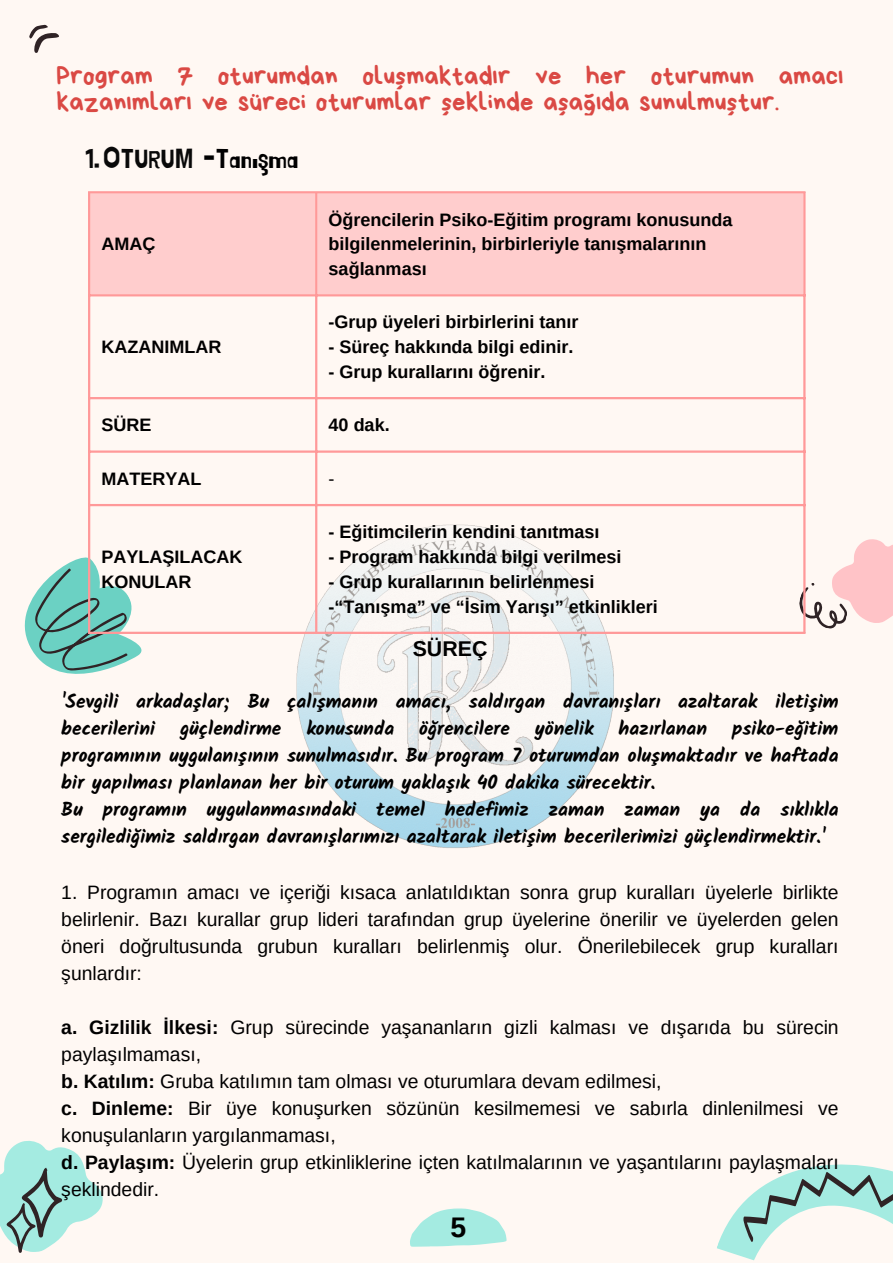
<style>
.page{position:relative;width:893px;height:1263px;background:#fff8f3}
.page>*{position:absolute;margin:0;border:0;box-sizing:border-box;transform-origin:0 0}
.t1{font:700 28.35px "Arimo";color:#000}
.t2{font:27px "Jingleberry";color:#090909}
.t3{font:26.62px/26.5px "Bryndan Write";color:#da4944}
.t4{font:700 21.3px "Arimo";color:#000}
.t5{font:19.35px/27px "Arimo";color:#000;text-align:justify}
.t6{font:700 19.35px/27px "Kalam";color:#000}
.t7{font:700 18px/24.8px "Arimo";color:#000}
.t8{font:18px "Arimo";color:#000}
.s1{color:#000}
.s2{font-weight:700}
</style>
<div class="page">
<svg style="left:24px;top:537px;width:131px;height:137px"></svg>
<svg style="left:717px;top:1164px;width:176px;height:97px"></svg>
<svg style="left:0;top:1140px;width:103px;height:113px"></svg>
<svg style="left:29px;top:25px;width:30px;height:28px"></svg>
<svg style="left:795px;top:538px;width:98px;height:94px"></svg>
<img style="left:180px;top:466px;width:572px;height:382px">
<div style="left:90px;top:193px;width:713px;height:101px;background:#ffcdcd"></div>
<hr style="left:88px;top:193px;width:2px;height:439px;background:#f99">
<hr style="left:315px;top:193px;width:2px;height:439px;background:#f99">
<hr style="left:803px;top:193px;width:2px;height:439px;background:#f99">
<hr style="left:88px;top:191px;width:717px;height:2px;background:#f99">
<hr style="left:88px;top:294px;width:717px;height:2px;background:#f99">
<hr style="left:88px;top:397px;width:717px;height:2px;background:#f99">
<hr style="left:88px;top:450px;width:717px;height:3px;background:#f99">
<hr style="left:88px;top:504px;width:717px;height:2px;background:#f99">
<hr style="left:88px;top:632px;width:717px;height:2px;background:#f99">
<svg style="left:410px;top:1208px;width:96px;height:39px"></svg>
<h3 class="t3" style="left:57px;top:63px;width:788px">Program 7 oturumdan oluşmaktadır ve her oturumun amacı kazanımları ve süreci oturumlar şeklinde aşağıda sunulmuştur.</h3>
<h2 class="t2" style="left:85px;top:147px;width:215px">1.OTURUM <span class="s1">-Tanışma</span></h2>
<p class="t7" style="left:102px;top:232px;width:56px">AMAÇ</p>
<p class="t7" style="left:102px;top:334px;width:121px">KAZANIMLAR</p>
<p class="t7" style="left:329px;top:207px;width:405px">Öğrencilerin Psiko-Eğitim programı konusunda bilgilenmelerinin, birbirleriyle tanışmalarının sağlanması</p>
<p class="t7" style="left:329px;top:309px;width:251px">-Grup üyeleri birbirlerini tanır</p>
<p class="t7" style="left:329px;top:334px;width:246px">- Süreç hakkında bilgi edinir.</p>
<p class="t7" style="left:329px;top:359px;width:218px">- Grup kurallarını öğrenir.</p>
<p class="t7" style="left:102px;top:413px;width:51px">SÜRE</p>
<p class="t7" style="left:329px;top:413px;width:63px">40 dak.</p>
<p class="t7" style="left:102px;top:466px;width:101px">MATERYAL</p>
<p class="t8" style="left:329px;top:468px;width:7px">-</p>
<p class="t7" style="left:329px;top:520px;width:272px">- Eğitimcilerin kendini tanıtması</p>
<p class="t7" style="left:329px;top:544px;width:294px">- Program hakkında bilgi verilmesi</p>
<p class="t7" style="left:329px;top:569px;width:330px">- Grup kurallarının belirlenmesi -“Tanışma” ve “İsim Yarışı” etkinlikleri</p>
<p class="t4" style="left:413px;top:637px;width:76px">SÜREÇ</p>
<p class="t6" style="left:61px;top:688px;width:779px">'Sevgili arkadaşlar; Bu çalışmanın amacı, saldırgan davranışları azaltarak iletişim becerilerini</p>
<p class="t7" style="left:102px;top:544px;width:142px">PAYLAŞILACAK<br>KONULAR</p>
<p class="t6" style="left:61px;top:715px;width:779px;text-indent:671px">psiko-eğitim programının uygulanışının sunulmasıdır. Bu program 7 oturumdan oluşmaktadır ve haftada bir yapılması planlanan her bir oturum yaklaşık 40 dakika sürecektir.<br>Bu programın uygulanmasındaki temel hedefimiz zaman zaman ya da sıklıkla sergilediğimiz saldırgan davranışlarımızı azaltarak iletişim becerilerimizi güçlendirmektir.'</p>
<p class="t5" style="left:61px;top:879px;width:779px">1. Programın amacı ve içeriği kısaca anlatıldıktan sonra grup kuralları üyelerle birlikte belirlenir. Bazı kurallar grup lideri tarafından grup üyelerine önerilir ve üyelerden gelen öneri doğrultusunda grubun kuralları belirlenmiş olur. Önerilebilecek grup kuralları şunlardır:</p>
<p class="t5" style="left:61px;top:1014px;width:779px;text-align:left"><span class="s2">a. Gizlilik İlkesi:</span> Grup sürecinde yaşananların gizli kalması ve dışarıda bu sürecin paylaşılmaması,<br><span class="s2">b. Katılım:</span> Gruba katılımın tam olması ve oturumlara devam edilmesi,<br><span class="s2">c. Dinleme:</span> Bir üye konuşurken sözünün kesilmemesi ve sabırla dinlenilmesi ve konuşulanların yargılanmaması,<br><span class="s2">d. Paylaşım:</span> Üyelerin grup etkinliklerine içten katılmalarının ve yaşantılarını paylaşmaları şeklindedir.</p>
<p class="t6" style="left:180px;top:715px;width:103px">güçlendirme</p>
<p class="t6" style="left:306px;top:715px;width:89px">konusunda</p>
<p class="t6" style="left:419px;top:715px;width:92px">öğrencilere</p>
<p class="t6" style="left:535px;top:715px;width:60px">yönelik</p>
<p class="t6" style="left:618px;top:715px;width:90px">hazırlanan</p>
<h1 class="t1" style="left:450px;top:1211px;width:17px">5</h1>
</div>
